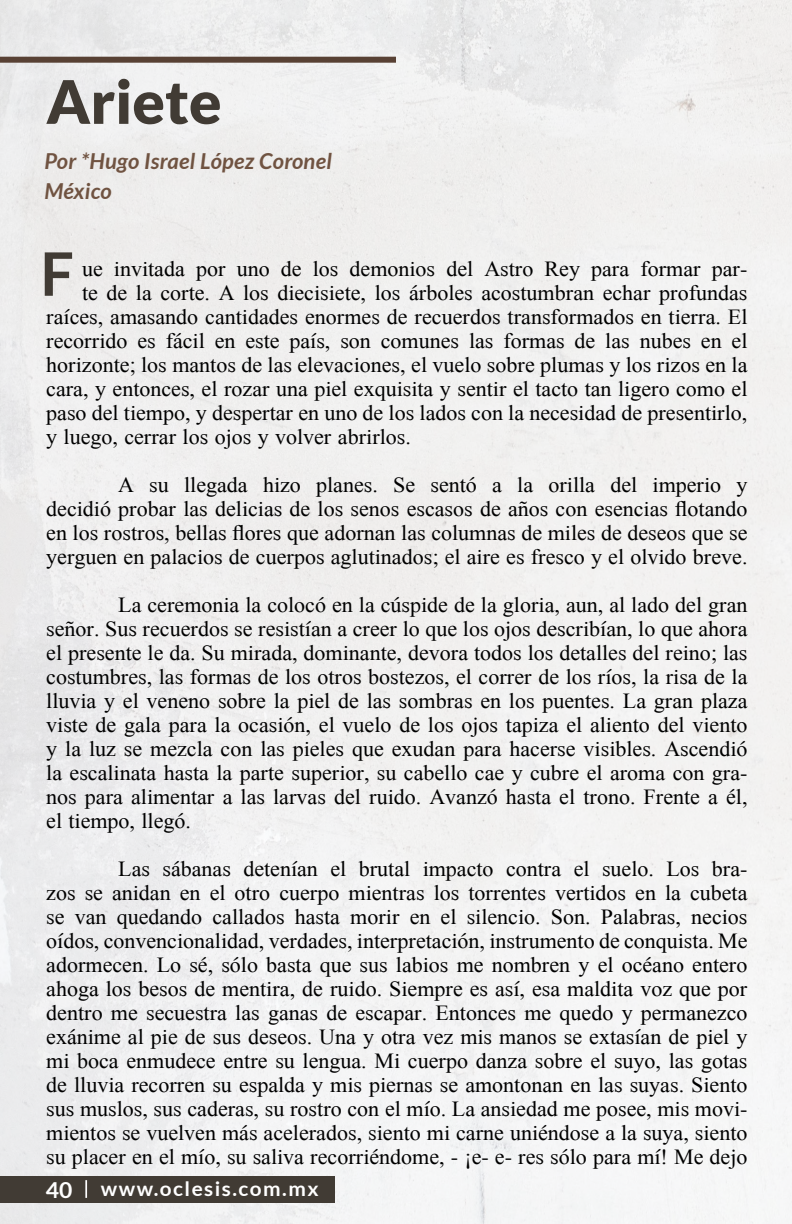
<style>
.page{position:relative;width:792px;height:1224px;background:#f1f1f0}
.page>*{position:absolute;margin:0;border:0;box-sizing:border-box;transform-origin:0 0}
.t1{font:900 60px "Lato";color:#413b34}
.t2{font:700 60px "Lato";color:#413b34}
.t3{font:22px/24px "Doulos SIL";color:#000;text-align:justify}
.t4{font:italic 700 22px/30px "Lato";letter-spacing:.01em;color:#705341}
.t5{font:700 22px "Lato";color:#fff;scale:1.04 1}
.t6{font:700 20px "Lato";letter-spacing:.07em;color:#fff;scale:1.04 1}
</style>
<div class="page">
<div style="left:0;top:1176px;width:334px;height:27px;background:#413b34"></div>
<svg style="left:85px;top:1180px;width:2px;height:18px"></svg>
<div style="left:0;top:57px;width:396px;height:6px;background:#584134"></div>
<h1 class="t1" style="left:46px;top:67px;width:177px">Ariete</h1>
<p class="t4" style="left:44px;top:147px;width:289px">Por *Hugo Israel López Coronel<br>México</p>
<h1 class="t2" style="left:40px;top:240px;width:35px">F</h1>
<p class="t3" style="left:82px;top:256px;width:667px">ue invitada por uno de los demonios del Astro Rey para formar par-</p>
<p class="t3" style="left:82px;top:280px;width:667px">te de la corte. A los diecisiete, los árboles acostumbran echar profundas</p>
<p class="t3" style="left:46px;top:304px;width:703px">raíces, amasando cantidades enormes de recuerdos transformados en tierra. El</p>
<p class="t3" style="left:46px;top:328px;width:703px">recorrido es fácil en este país, son comunes las formas de las nubes en el</p>
<p class="t3" style="left:46px;top:352px;width:703px">horizonte; los mantos de las elevaciones, el vuelo sobre plumas y los rizos en la</p>
<p class="t3" style="left:46px;top:376px;width:703px">cara, y entonces, el rozar una piel exquisita y sentir el tacto tan ligero como el</p>
<p class="t3" style="left:46px;top:400px;width:703px">paso del tiempo, y despertar en uno de los lados con la necesidad de presentirlo,</p>
<p class="t3" style="left:46px;top:424px;width:366px">y luego, cerrar los ojos y volver abrirlos.</p>
<p class="t3" style="left:46px;top:472px;width:703px;text-indent:72px">A su llegada hizo planes. Se sentó a la orilla del imperio y decidió probar las delicias de los senos escasos de años con esencias flotando en los rostros, bellas flores que adornan las columnas de miles de deseos que se yerguen en palacios de cuerpos aglutinados; el aire es fresco y el olvido breve.</p>
<p class="t3" style="left:46px;top:592px;width:703px;text-indent:72px">La ceremonia la colocó en la cúspide de la gloria, aun, al lado del gran señor. Sus recuerdos se resistían a creer lo que los ojos describían, lo que ahora el presente le da. Su mirada, dominante, devora todos los detalles del reino; las costumbres, las formas de los otros bostezos, el correr de los ríos, la risa de la lluvia y el veneno sobre la piel de las sombras en los puentes. La gran plaza viste de gala para la ocasión, el vuelo de los ojos tapiza el aliento del viento y la luz se mezcla con las pieles que exudan para hacerse visibles. Ascendió la escalinata hasta la parte superior, su cabello cae y cubre el aroma con gra&shy;nos para alimentar a las larvas del ruido. Avanzó hasta el trono. Frente a él, el tiempo, llegó.</p>
<p class="t3" style="left:46px;top:856px;width:703px;text-indent:72px">Las sábanas detenían el brutal impacto contra el suelo. Los bra&shy;zos se anidan en el otro cuerpo mientras los torrentes vertidos en la cubeta se van quedando callados hasta morir en el silencio. Son. Palabras, necios oídos, convencionalidad, verdades, interpretación, instrumento de conquista. Me adormecen. Lo sé, sólo basta que sus labios me nombren y el océano entero ahoga los besos de mentira, de ruido. Siempre es así, esa maldita voz que por dentro me secuestra las ganas de escapar. Entonces me quedo y permanezco exánime al pie de sus deseos. Una y otra vez mis manos se extasían de piel y mi boca enmudece entre su lengua. Mi cuerpo danza sobre el suyo, las gotas de lluvia recorren su espalda y mis piernas se amontonan en las suyas. Siento sus muslos, sus caderas, su rostro con el mío. La ansiedad me posee, mis movi&shy;mientos se vuelven más acelerados, siento mi carne uniéndose a la suya, siento su placer en el mío, su saliva recorriéndome, - ¡e- e- res sólo para mí! Me dejo</p>
<p class="t5" style="left:46px;top:1177px;width:27px">40</p>
<p class="t6" style="left:101px;top:1177px;width:211px">www.oclesis.com.mx</p>
</div>
